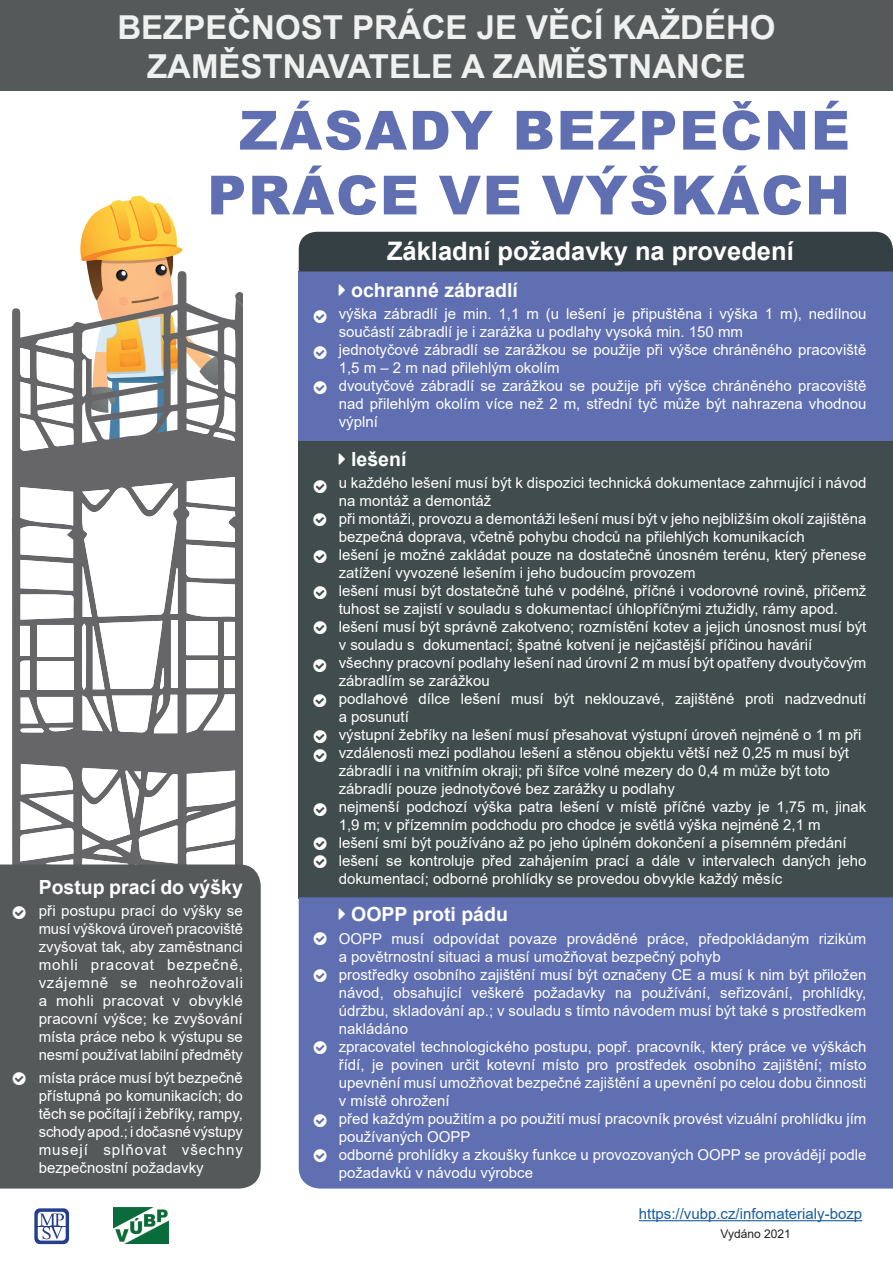
<style>
.page{position:relative;width:893px;height:1263px;background:#fff}
.page>*{position:absolute;margin:0;border:0;box-sizing:border-box;transform-origin:0 0}
.t1{font:900 54px/64.8px "Arial";letter-spacing:.035em;color:#5f6fb1;text-align:center}
.t2{font:700 33px/39.6px "Arial";color:#eff0f0;text-align:center}
.t3{font:700 25.5px "Arial";color:#fff}
.t4{font:700 19.5px "Arial";color:#fff}
.t5{font:15px/18px "Arial";color:#fff}
.t6{font:15px "Arial";color:#175d9e}
.t7{font:12px "Arial";color:#231f20}
</style>
<div class="page">
<div style="left:13px;top:308px;width:230px;height:556px;background:#666669"></div>
<svg style="left:20px;top:487px;width:54px;height:133px"></svg>
<svg style="left:186px;top:477px;width:49px;height:142px"></svg>
<div style="left:37px;top:625px;width:36px;height:31px;background:#fff"></div>
<div style="left:187px;top:622px;width:31px;height:33px;background:#fff"></div>
<div style="left:37px;top:661px;width:36px;height:29px;background:#fff"></div>
<div style="left:187px;top:660px;width:31px;height:28px;background:#fff"></div>
<svg style="left:187px;top:694px;width:48px;height:39px"></svg>
<div style="left:224px;top:622px;width:11px;height:33px;background:#fff"></div>
<div style="left:225px;top:661px;width:10px;height:27px;background:#fff"></div>
<div style="left:20px;top:626px;width:10px;height:30px;background:#fff"></div>
<svg style="left:20px;top:660px;width:10px;height:30px"></svg>
<svg style="left:20px;top:764px;width:54px;height:100px"></svg>
<svg style="left:20px;top:196px;width:223px;height:268px"></svg>
<svg style="left:20px;top:697px;width:53px;height:35px"></svg>
<svg style="left:82px;top:483px;width:96px;height:250px"></svg>
<svg style="left:80px;top:768px;width:98px;height:96px"></svg>
<svg style="left:184px;top:770px;width:51px;height:94px"></svg>
<div style="left:0;top:0;width:893px;height:91px;background:#55595a"></div>
<hr style="left:639px;top:1220px;width:223px;height:1px;background:#175d9e">
<div style="left:299px;top:271px;width:594px;height:171px;background:#5f6fb1"></div>
<div style="left:299px;top:441px;width:594px;height:458px;background:#414c4f"></div>
<div style="left:299px;top:232px;width:594px;height:39px;background:#354045"></div>
<div style="left:0;top:864px;width:261px;height:324px;background:#55595a"></div>
<div style="left:299px;top:897px;width:594px;height:291px;background:#5f6fb1"></div>
<img style="left:114px;top:1208px;width:55px;height:36px">
<svg style="left:34px;top:1208px;width:35px;height:36px"></svg>
<svg style="left:339px;top:909px;width:6px;height:11px"></svg>
<svg style="left:13px;top:1073px;width:13px;height:12px"></svg>
<svg style="left:13px;top:906px;width:13px;height:13px"></svg>
<svg style="left:314px;top:932px;width:13px;height:13px"></svg>
<svg style="left:314px;top:969px;width:13px;height:13px"></svg>
<svg style="left:314px;top:1041px;width:13px;height:13px"></svg>
<svg style="left:314px;top:1114px;width:13px;height:13px"></svg>
<svg style="left:314px;top:1149px;width:13px;height:13px"></svg>
<h2 class="t2" style="left:117px;top:8px;width:660px">BEZPEČNOST PRÁCE JE VĚCÍ KAŽDÉHO<br>ZAMĚSTNAVATELE A ZAMĚSTNANCE</h2>
<h1 class="t1" style="left:207px;top:96px;width:644px">ZÁSADY BEZPEČNÉ<br>PRÁCE VE VÝŠKÁCH</h1>
<h3 class="t3" style="left:387px;top:233px;width:408px">Základní požadavky na provedení</h3>
<h3 class="t4" style="left:39px;top:873px;width:206px">Postup prací do výšky</h3>
<p class="t5" style="left:39px;top:902px;width:206px;text-align:justify">při postupu prací do výšky se musí výšková úroveň pracoviště zvyšovat tak, aby zaměstnanci mohli pracovat bezpečně, vzájemně se neohrožovali a mohli pracovat v obvyklé pracovní výšce; ke zvyšování místa práce nebo k výstupu se nesmí používat labilní předměty</p>
<p class="t5" style="left:39px;top:1068px;width:206px;text-align:justify">místa práce musí být bezpečně přístupná po komunikacích; do těch se počítají i žebříky, rampy, schody apod.; i dočasné výstupy musejí splňovat všechny bezpečnostní požadavky</p>
<h3 class="t4" style="left:351px;top:276px;width:168px">ochranné zábradlí</h3>
<p class="t5" style="left:339px;top:305px;width:529px">výška zábradlí je min. 1,1 m (u lešení je připuštěna i výška 1 m), nedílnou součástí zábradlí je i zarážka u podlahy vysoká min. 150 mm<br>jednotyčové zábradlí se zarážkou se použije při výšce chráněného pracoviště 1,5 m – 2 m nad přilehlým okolím<br>dvoutyčové zábradlí se zarážkou se použije při výšce chráněného pracoviště nad přilehlým okolím více než 2 m, střední tyč může být nahrazena vhodnou výplní</p>
<h3 class="t4" style="left:351px;top:445px;width:57px">lešení</h3>
<p class="t5" style="left:339px;top:474px;width:529px">u každého lešení musí být k dispozici technická dokumentace zahrnující i návod na montáž a demontáž<br>při montáži, provozu a demontáži lešení musí být v jeho nejbližším okolí zajištěna bezpečná doprava, včetně pohybu chodců na přilehlých komunikacích<br>lešení je možné zakládat pouze na dostatečně únosném terénu, který přenese zatížení vyvozené lešením i jeho budoucím provozem<br>lešení musí být dostatečně tuhé v podélné, příčné i vodorovné rovině, přičemž tuhost se zajistí v souladu s dokumentací úhlopříčnými ztužidly, rámy apod. lešení musí být správně zakotveno; rozmístění kotev a jejich únosnost musí být v souladu s dokumentací; špatné kotvení je nejčastější příčinou havárií všechny pracovní podlahy lešení nad úrovní 2 m musí být opatřeny dvoutyčovým zábradlím se zarážkou<br>podlahové dílce lešení musí být neklouzavé, zajištěné proti nadzvednutí a posunutí<br>výstupní žebříky na lešení musí přesahovat výstupní úroveň nejméně o 1 m při vzdálenosti mezi podlahou lešení a stěnou objektu větší než 0,25 m musí být zábradlí i na vnitřním okraji; při šířce volné mezery do 0,4 m může být toto zábradlí pouze jednotyčové bez zarážky u podlahy<br>nejmenší podchozí výška patra lešení v místě příčné vazby je 1,75 m, jinak 1,9 m; v přízemním podchodu pro chodce je světlá výška nejméně 2,1 m<br>lešení smí být používáno až po jeho úplném dokončení a písemném předání lešení se kontroluje před zahájením prací a dále v intervalech daných jeho dokumentací; odborné prohlídky se provedou obvykle každý měsíc</p>
<h3 class="t4" style="left:351px;top:901px;width:158px">OOPP proti pádu</h3>
<p class="t5" style="left:339px;top:929px;width:529px">OOPP musí odpovídat povaze prováděné práce, předpokládaným rizikům a povětrnostní situaci a musí umožňovat bezpečný pohyb<br>prostředky osobního zajištění musí být označeny CE a musí k nim být přiložen návod, obsahující veškeré požadavky na používání, seřizování, prohlídky, údržbu, skladování ap.; v souladu s tímto návodem musí být také s prostředkem nakládáno<br>zpracovatel technologického postupu, popř. pracovník, který práce ve výškách řídí, je povinen určit kotevní místo pro prostředek osobního zajištění; místo upevnění musí umožňovat bezpečné zajištění a upevnění po celou dobu činnosti v místě ohrožení<br>před každým použitím a po použití musí pracovník provést vizuální prohlídku jím používaných OOPP<br>odborné prohlídky a zkoušky funkce u provozovaných OOPP se provádějí podle požadavků v návodu výrobce</p>
<p class="t6" style="left:639px;top:1203px;width:225px">https://vubp.cz/infomaterialy-bozp</p>
<p class="t7" style="left:721px;top:1225px;width:72px">Vydáno 2021</p>
</div>
